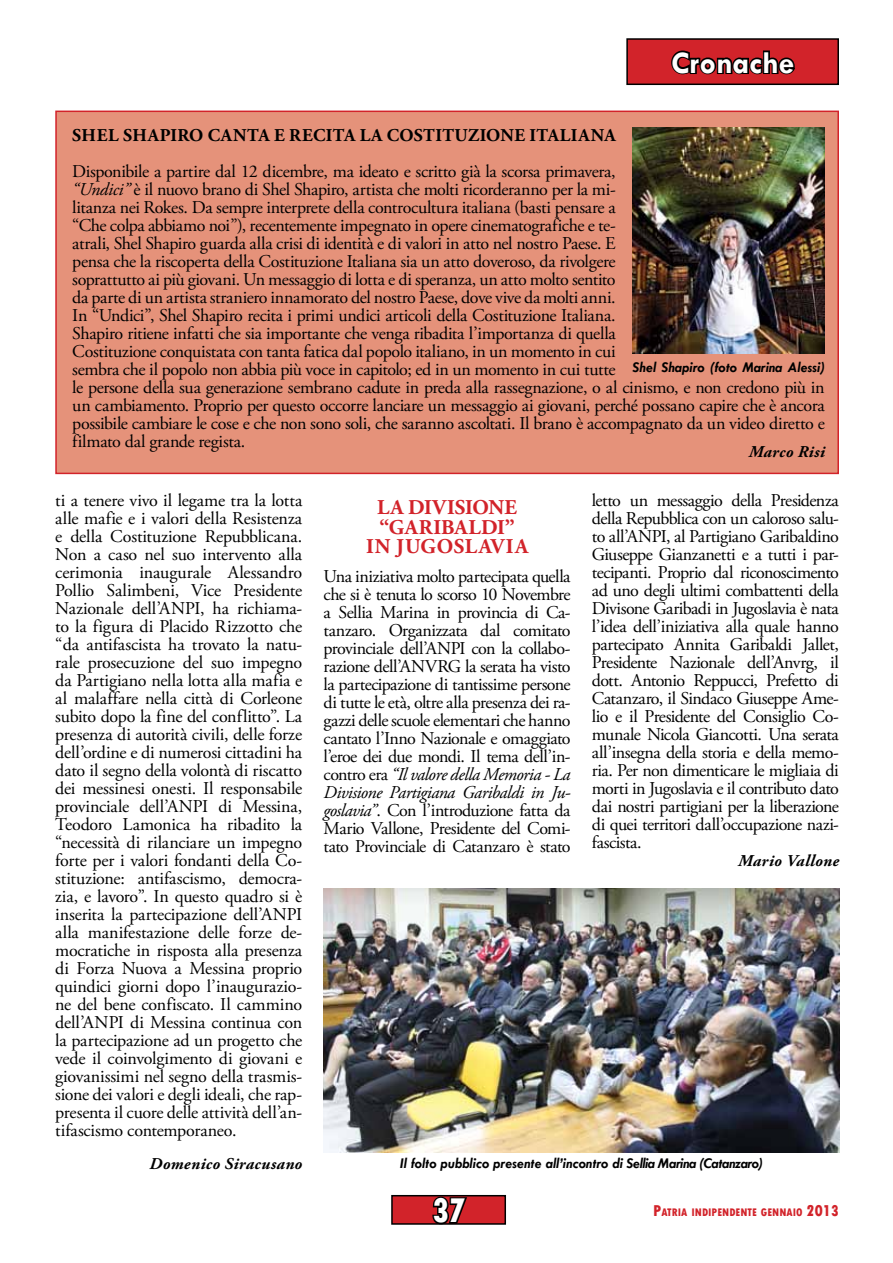
<style>
.page{position:relative;width:893px;height:1263px;background:#fff}
.page>*{position:absolute;margin:0;border:0;box-sizing:border-box;transform-origin:0 0}
.t1{font:800 condensed 36px "Tw Cen";color:#fff}
.t2{font:700 31.5px "Tw Cen";color:#fff}
.Stile_di_paragrafo_7{font:700 21px "Adobe Garamond Pro";letter-spacing:.025em;color:#d2232a}
.Stile_di_paragrafo_7-2{font:700 21px "Adobe Garamond Pro";letter-spacing:-.005em;color:#d2232a}
.Stile_di_paragrafo_7-3{font:18px/18px "Adobe Garamond Pro";letter-spacing:-.035em;color:#000;text-align:justify}
.Stile_di_paragrafo_7-4{font:700 18px "Adobe Garamond Pro";letter-spacing:.055em;color:#000}
.Stile_di_paragrafo_7-5{font:italic 700 16.5px "Adobe Garamond Pro";letter-spacing:.025em;color:#000}
.Stile_di_paragrafo_7-6{font:italic 700 15px "Tw Cen";color:#000}
.t3{font:800 condensed 11.55px "Tw Cen";color:#d2232a}
.s1{font-style:inherit}
.s2{font-style:italic}
.s3{font-size:16.5px}
</style>
<div class="page">
<div style="left:392px;top:1196px;width:113px;height:28px;background:#d2232a"></div>
<svg style="left:431px;top:1194px;width:38px;height:28px"></svg>
<div style="left:391px;top:1195px;width:115px;height:30px;border:2px solid #000"></div>
<div style="left:627px;top:39px;width:211px;height:45px;background:#d2232a"></div>
<svg style="left:671px;top:50px;width:124px;height:25px"></svg>
<div style="left:626px;top:38px;width:213px;height:47px;border:2px solid #000"></div>
<img style="left:324px;top:889px;width:515px;height:263px">
<div style="left:55px;top:111px;width:784px;height:363px;background:#e5927a;border:2px solid #d2232a"></div>
<img style="left:633px;top:128px;width:192px;height:226px">
<p class="t2" style="left:671px;top:44px;width:124px">Cronache</p>
<p class="Stile_di_paragrafo_7-4" style="left:72px;top:124px;width:100px">S<span class="s1">HEL</span> SHAPIRO</p>
<p class="Stile_di_paragrafo_7-4" style="left:208px;top:124px;width:94px">CANTA ERECIT</p>
<p class="Stile_di_paragrafo_7-4" style="left:344px;top:124px;width:56px">A LA COSTITU</p>
<p class="Stile_di_paragrafo_7-4" style="left:468px;top:124px;width:24px">ZIONE</p>
<p class="Stile_di_paragrafo_7-4" style="left:529px;top:124px;width:88px">ITALIANA</p>
<p class="Stile_di_paragrafo_7-3" style="left:72px;top:163px;width:754px;text-align:left">Disponibile a partire dal 12 dicembre, ma ideato e scritto già la scorsa primavera,<br><span class="s2">“Undici”</span> è il nuovo brano di Shel Shapiro, artista che molti ricorderanno per la mi-<br>litanza nei Rokes. Da sempre interprete della controcultura italiana (basti pensare a<br>“Che colpa abbiamo noi”), recentemente impegnato in opere cinematografiche e te-<br>atrali, Shel Shapiro guarda alla crisi di identità e di valori in atto nel nostro Paese. E<br>pensa che la riscoperta della Costituzione Italiana sia un atto doveroso, da rivolgere<br>soprattutto ai più giovani. Un messaggio di lotta e di speranza, un atto molto sentito<br>da parte di un artista straniero innamorato del nostro Paese, dove vive da molti anni.<br>In “Undici”, Shel Shapiro recita i primi undici articoli della Costituzione Italiana.<br>Shapiro ritiene infatti che sia importante che venga ribadita l’importanza di quella<br>Costituzione conquistata con tanta fatica dal popolo italiano, in un momento in cui<br>sembra che il popolo non abbia più voce in capitolo; ed in un momento in cui tutte<br>le persone della sua generazione sembrano cadute in preda alla rassegnazione, o al cinismo, e non credono più in un cambiamento. Proprio per questo occorre lanciare un messaggio ai giovani, perché possano capire che è ancora possibile cambiare le cose e che non sono soli, che saranno ascoltati. Il brano è accompagnato da un video diretto e filmato dal grande regista.</p>
<p class="Stile_di_paragrafo_7-6" style="left:633px;top:358px;width:194px">Shel Shapiro (foto Marina Alessi)</p>
<p class="Stile_di_paragrafo_7-5" style="left:749px;top:442px;width:78px">Marco Risi</p>
<p class="Stile_di_paragrafo_7-3" style="left:55px;top:492px;width:249px">ti a tenere vivo il legame tra la lotta alle mafie e i valori della Resistenza e della Costituzione Repubblicana.<br>Non a caso nel suo intervento alla cerimonia inaugurale Alessandro Pollio Salimbeni, Vice Presidente Nazionale dell’ANPI, ha richiama&shy;to la figura di Placido Rizzotto che “da antifascista ha trovato la natu&shy;rale prosecuzione del suo impegno da Partigiano nella lotta alla mafia e al malaffare nella città di Corleone subito dopo la fine del conflitto”. La presenza di autorità civili, delle forze dell’ordine e di numerosi cittadini ha dato il segno della volontà di riscatto dei messinesi onesti. Il responsabile provinciale dell’ANPI di Messina, Teodoro Lamonica ha ribadito la “necessità di rilanciare un impegno forte per i valori fondanti della Co&shy;stituzione: antifascismo, democra&shy;zia, e lavoro”. In questo quadro si è inserita la partecipazione dell’ANPI alla manifestazione delle forze de&shy;mocratiche in risposta alla presenza di Forza Nuova a Messina proprio quindici giorni dopo l’inaugurazio&shy;ne del bene confiscato. Il cammino dell’ANPI di Messina continua con la partecipazione ad un progetto che vede il coinvolgimento di giovani e giovanissimi nel segno della trasmis&shy;sione dei valori e degli ideali, che rap&shy;presenta il cuore delle attività dell’an&shy;tifascismo contemporaneo.</p>
<p class="Stile_di_paragrafo_7-5" style="left:150px;top:1155px;width:154px">Domenico Siracusano</p>
<p class="Stile_di_paragrafo_7-2" style="left:377px;top:495px;width:141px">LA DIVISIONE</p>
<p class="Stile_di_paragrafo_7" style="left:380px;top:515px;width:136px">“GARIBALDI”</p>
<p class="Stile_di_paragrafo_7" style="left:366px;top:534px;width:164px">IN JUGOSLAVIA</p>
<p class="Stile_di_paragrafo_7-3" style="left:324px;top:567px;width:249px">Una iniziativa molto partecipata quella che si è tenuta lo scorso 10 Novembre a Sellia Marina in provincia di Ca&shy;tanzaro. Organizzata dal comitato provinciale dell’ANPI con la collabo&shy;razione dell’ANVRG la serata ha visto la partecipazione di tantissime persone di tutte le età, oltre alla presenza dei ra&shy;gazzi delle scuole elementari che hanno cantato l’Inno Nazionale e omaggiato l’eroe dei due mondi. Il tema dell’in&shy;contro era <span class="s2">“Il valore della Memoria - La Divisione Partigiana Garibaldi in Ju&shy;goslavia”</span>. Con l’introduzione fatta da Mario Vallone, Presidente del Comi&shy;tato Provinciale di Catanzaro è stato</p>
<p class="Stile_di_paragrafo_7-3" style="left:592px;top:492px;width:249px">letto un messaggio della Presidenza della Repubblica con un caloroso salu&shy;to all’ANPI, al Partigiano Garibaldino Giuseppe Gianzanetti e a tutti i par&shy;tecipanti. Proprio dal riconoscimento ad uno degli ultimi combattenti della Divisone Garibadi in Jugoslavia è nata l’idea dell’iniziativa alla quale hanno partecipato Annita Garibaldi Jallet, Presidente Nazionale dell’Anvrg, il dott. Antonio Reppucci, Prefetto di Catanzaro, il Sindaco Giuseppe Ame&shy;lio e il Presidente del Consiglio Co&shy;munale Nicola Giancotti. Una serata all’insegna della storia e della memo&shy;ria. Per non dimenticare le migliaia di morti in Jugoslavia e il contributo dato dai nostri partigiani per la liberazione di quei territori dall’occupazione nazi&shy;fascista.</p>
<p class="Stile_di_paragrafo_7-5" style="left:738px;top:852px;width:102px">Mario Vallone</p>
<p class="Stile_di_paragrafo_7-6" style="left:400px;top:1154px;width:364px">Il folto pubblico presente all’incontro di Sellia Marina (Catanzaro)</p>
<p class="t1" style="left:432px;top:1189px;width:35px">37</p>
<p class="t3" style="left:653px;top:1205px;width:187px"><span class="s3">P</span>ATRIA INDIPENDENTE GENNAIO <span class="s3">2013</span></p>
</div>
